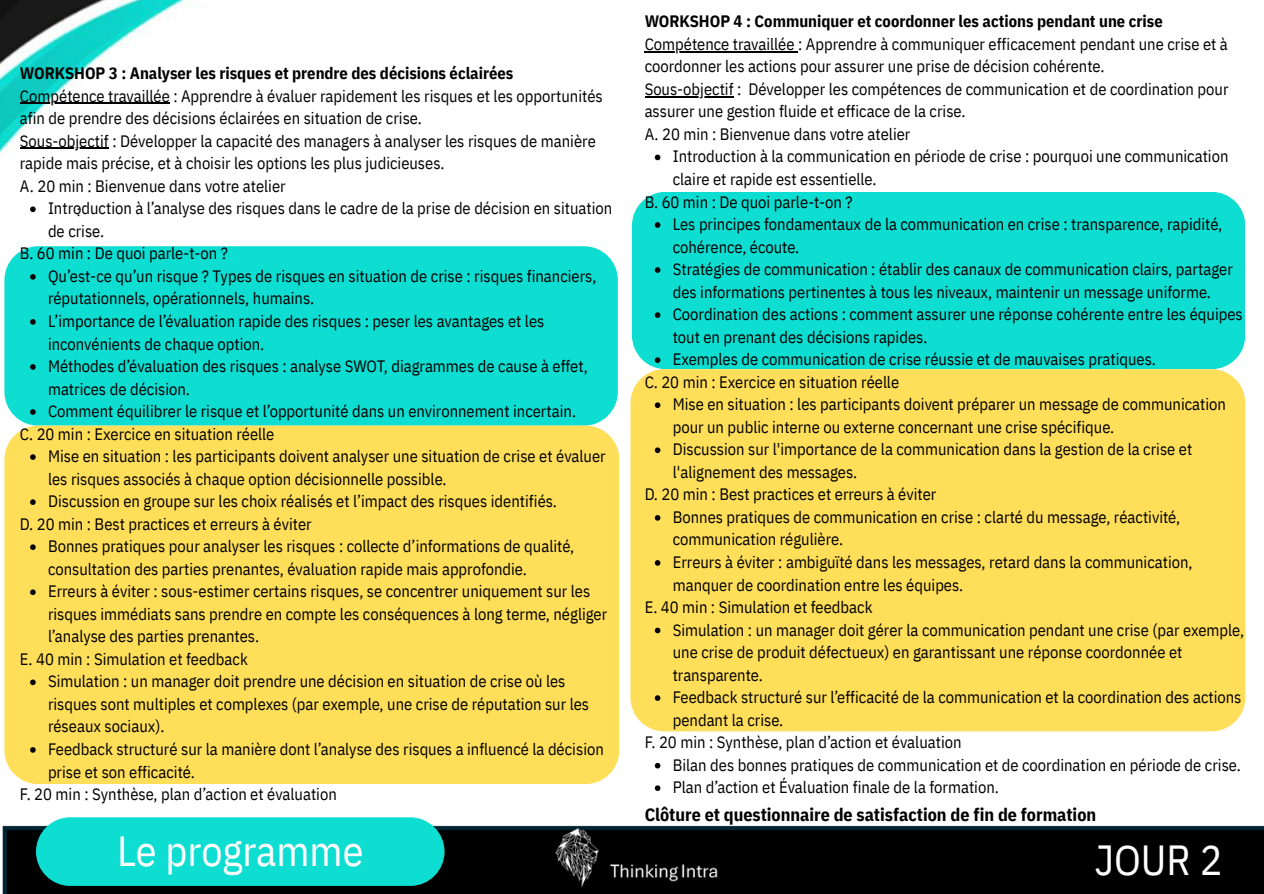
<style>
.page{position:relative;width:1264px;height:894px;background:#fff}
.page>*{position:absolute;margin:0;border:0;box-sizing:border-box;transform-origin:0 0}
.t1{font:42px "IBM Plex Sans Cond";color:#fff}
.t2{font:700 18px "IBM Plex Sans Cond";color:#000}
.t3{font:16.5px/22.5px "IBM Plex Sans Cond";color:#000}
.t4{font:700 16.5px "IBM Plex Sans Cond";color:#000}
.t5{font:14.4px "IBM Plex Sans Cond";color:#000}
</style>
<div class="page">
<img style="left:0;top:0;width:189px;height:153px">
<img style="left:2px;top:818px;width:1261px;height:75px">
<img style="left:555px;top:827px;width:174px;height:66px">
<div style="left:36px;top:817px;width:408px;height:68px;background:#0eddd2;border-radius:34px"></div>
<div style="left:4px;top:246px;width:613px;height:179px;background:#0eddd2;border-radius:34px"></div>
<div style="left:4px;top:425px;width:615px;height:358px;background:#ffde59;border-radius:34px"></div>
<hr style="left:20px;top:103px;width:150px;height:1px;background:#000">
<hr style="left:20px;top:148px;width:89px;height:1px;background:#000">
<svg style="left:30px;top:206px;width:6px;height:6px"></svg>
<svg style="left:30px;top:274px;width:6px;height:5px"></svg>
<svg style="left:30px;top:319px;width:6px;height:5px"></svg>
<svg style="left:30px;top:364px;width:6px;height:5px"></svg>
<svg style="left:30px;top:409px;width:6px;height:6px"></svg>
<svg style="left:30px;top:454px;width:6px;height:6px"></svg>
<svg style="left:30px;top:499px;width:6px;height:6px"></svg>
<svg style="left:30px;top:544px;width:6px;height:6px"></svg>
<svg style="left:30px;top:589px;width:6px;height:6px"></svg>
<svg style="left:30px;top:679px;width:6px;height:6px"></svg>
<svg style="left:30px;top:747px;width:6px;height:5px"></svg>
<div style="left:632px;top:192px;width:612px;height:177px;background:#0eddd2;border-radius:34px"></div>
<div style="left:630px;top:369px;width:615px;height:362px;background:#ffde59;border-radius:34px"></div>
<hr style="left:644px;top:51px;width:154px;height:1px;background:#000">
<hr style="left:644px;top:96px;width:89px;height:1px;background:#000">
<svg style="left:654px;top:154px;width:6px;height:6px"></svg>
<svg style="left:654px;top:222px;width:6px;height:6px"></svg>
<svg style="left:654px;top:267px;width:6px;height:6px"></svg>
<svg style="left:654px;top:312px;width:6px;height:6px"></svg>
<svg style="left:654px;top:357px;width:6px;height:6px"></svg>
<svg style="left:654px;top:402px;width:6px;height:6px"></svg>
<svg style="left:654px;top:447px;width:6px;height:6px"></svg>
<svg style="left:654px;top:515px;width:6px;height:5px"></svg>
<svg style="left:654px;top:560px;width:6px;height:5px"></svg>
<svg style="left:654px;top:627px;width:6px;height:6px"></svg>
<svg style="left:654px;top:695px;width:6px;height:5px"></svg>
<svg style="left:654px;top:762px;width:6px;height:6px"></svg>
<svg style="left:654px;top:785px;width:6px;height:5px"></svg>
<p class="t4" style="left:20px;top:62px;width:495px">WORKSHOP 3 : Analyser les risques et prendre des décisions éclairées</p>
<p class="t3" style="left:20px;top:84px;width:584px">Compétence travaillée : Apprendre à évaluer rapidement les risques et les opportunités afin de prendre des décisions éclairées en situation de crise.</p>
<p class="t3" style="left:20px;top:129px;width:577px">Sous-objectif : Développer la capacité des managers à analyser les risques de manière rapide mais précise, et à choisir les options les plus judicieuses.</p>
<p class="t3" style="left:20px;top:174px;width:267px">A. 20 min : Bienvenue dans votre atelier</p>
<p class="t3" style="left:48px;top:197px;width:566px">Introduction à l’analyse des risques dans le cadre de la prise de décision en situation de crise.</p>
<p class="t3" style="left:20px;top:242px;width:209px">B. 60 min : De quoi parle-t-on ?</p>
<p class="t3" style="left:48px;top:264px;width:550px">Qu’est-ce qu’un risque ? Types de risques en situation de crise : risques financiers, réputationnels, opérationnels, humains.</p>
<p class="t3" style="left:48px;top:309px;width:498px">L’importance de l’évaluation rapide des risques : peser les avantages et les inconvénients de chaque option.</p>
<p class="t3" style="left:48px;top:354px;width:541px">Méthodes d’évaluation des risques : analyse SWOT, diagrammes de cause à effet, matrices de décision.</p>
<p class="t3" style="left:48px;top:399px;width:529px">Comment équilibrer le risque et l’opportunité dans un environnement incertain.</p>
<p class="t3" style="left:20px;top:422px;width:256px">C. 20 min : Exercice en situation réelle</p>
<p class="t3" style="left:48px;top:444px;width:559px">Mise en situation : les participants doivent analyser une situation de crise et évaluer les risques associés à chaque option décisionnelle possible.</p>
<p class="t3" style="left:48px;top:489px;width:510px">Discussion en groupe sur les choix réalisés et l’impact des risques identifiés.</p>
<p class="t3" style="left:20px;top:512px;width:293px">D. 20 min : Best practices et erreurs à éviter</p>
<p class="t3" style="left:48px;top:534px;width:528px">Bonnes pratiques pour analyser les risques : collecte d’informations de qualité, consultation des parties prenantes, évaluation rapide mais approfondie.</p>
<p class="t3" style="left:48px;top:579px;width:561px">Erreurs à éviter : sous-estimer certains risques, se concentrer uniquement sur les risques immédiats sans prendre en compte les conséquences à long terme, négliger l’analyse des parties prenantes.</p>
<p class="t3" style="left:20px;top:647px;width:229px">E. 40 min : Simulation et feedback</p>
<p class="t3" style="left:48px;top:669px;width:542px">Simulation : un manager doit prendre une décision en situation de crise où les risques sont multiples et complexes (par exemple, une crise de réputation sur les réseaux sociaux).</p>
<h3 class="t3" style="left:48px;top:737px;width:557px">Feedback structuré sur la manière dont l’analyse des risques a influencé la décision prise et son efficacité.</h3>
<p class="t3" style="left:20px;top:782px;width:318px">F. 20 min : Synthèse, plan d’action et évaluation</p>
<p class="t5" style="left:77px;top:201px;width:5px">:</p>
<p class="t1" style="left:117px;top:822px;width:248px">Le programme</p>
<p class="t4" style="left:644px;top:10px;width:519px">WORKSHOP 4 : Communiquer et coordonner les actions pendant une crise</p>
<p class="t3" style="left:644px;top:32px;width:585px">Compétence travaillée : Apprendre à communiquer efficacement pendant une crise et à coordonner les actions pour assurer une prise de décision cohérente.</p>
<p class="t3" style="left:644px;top:77px;width:585px">Sous-objectif : Développer les compétences de communication et de coordination pour assurer une gestion fluide et efficace de la crise.</p>
<p class="t3" style="left:644px;top:122px;width:267px">A. 20 min : Bienvenue dans votre atelier</p>
<p class="t3" style="left:672px;top:145px;width:557px">Introduction à la communication en période de crise : pourquoi une communication claire et rapide est essentielle.</p>
<p class="t3" style="left:644px;top:190px;width:209px">B. 60 min : De quoi parle-t-on ?</p>
<p class="t3" style="left:672px;top:212px;width:551px">Les principes fondamentaux de la communication en crise : transparence, rapidité, cohérence, écoute.</p>
<p class="t3" style="left:672px;top:257px;width:561px">Stratégies de communication : établir des canaux de communication clairs, partager des informations pertinentes à tous les niveaux, maintenir un message uniforme.</p>
<p class="t3" style="left:672px;top:302px;width:571px">Coordination des actions : comment assurer une réponse cohérente entre les équipes tout en prenant des décisions rapides.</p>
<p class="t3" style="left:672px;top:348px;width:485px">Exemples de communication de crise réussie et de mauvaises pratiques.</p>
<p class="t3" style="left:644px;top:370px;width:256px">C. 20 min : Exercice en situation réelle</p>
<p class="t3" style="left:672px;top:393px;width:555px">Mise en situation : les participants doivent préparer un message de communication pour un public interne ou externe concernant une crise spécifique.</p>
<p class="t3" style="left:672px;top:438px;width:521px">Discussion sur l'importance de la communication dans la gestion de la crise et l'alignement des messages.</p>
<p class="t3" style="left:644px;top:483px;width:293px">D. 20 min : Best practices et erreurs à éviter</p>
<p class="t3" style="left:672px;top:505px;width:509px">Bonnes pratiques de communication en crise : clarté du message, réactivité, communication régulière.</p>
<p class="t3" style="left:672px;top:550px;width:521px">Erreurs à éviter : ambiguïté dans les messages, retard dans la communication, manquer de coordination entre les équipes.</p>
<p class="t3" style="left:644px;top:595px;width:229px">E. 40 min : Simulation et feedback</p>
<p class="t3" style="left:672px;top:618px;width:573px">Simulation : un manager doit gérer la communication pendant une crise (par exemple, une crise de produit défectueux) en garantissant une réponse coordonnée et transparente.</p>
<p class="t3" style="left:672px;top:685px;width:570px">Feedback structuré sur l’efficacité de la communication et la coordination des actions pendant la crise.</p>
<p class="t3" style="left:644px;top:730px;width:318px">F. 20 min : Synthèse, plan d’action et évaluation</p>
<p class="t3" style="left:672px;top:753px;width:569px">Bilan des bonnes pratiques de communication et de coordination en période de crise.</p>
<h2 class="t3" style="left:672px;top:775px;width:327px">Plan d’action et Évaluation finale de la formation.</h2>
<p class="t2" style="left:644px;top:802px;width:453px">Clôture et questionnaire de satisfaction de fin de formation</p>
<h1 class="t1" style="left:1094px;top:832px;width:129px">JOUR 2</h1>
</div>
